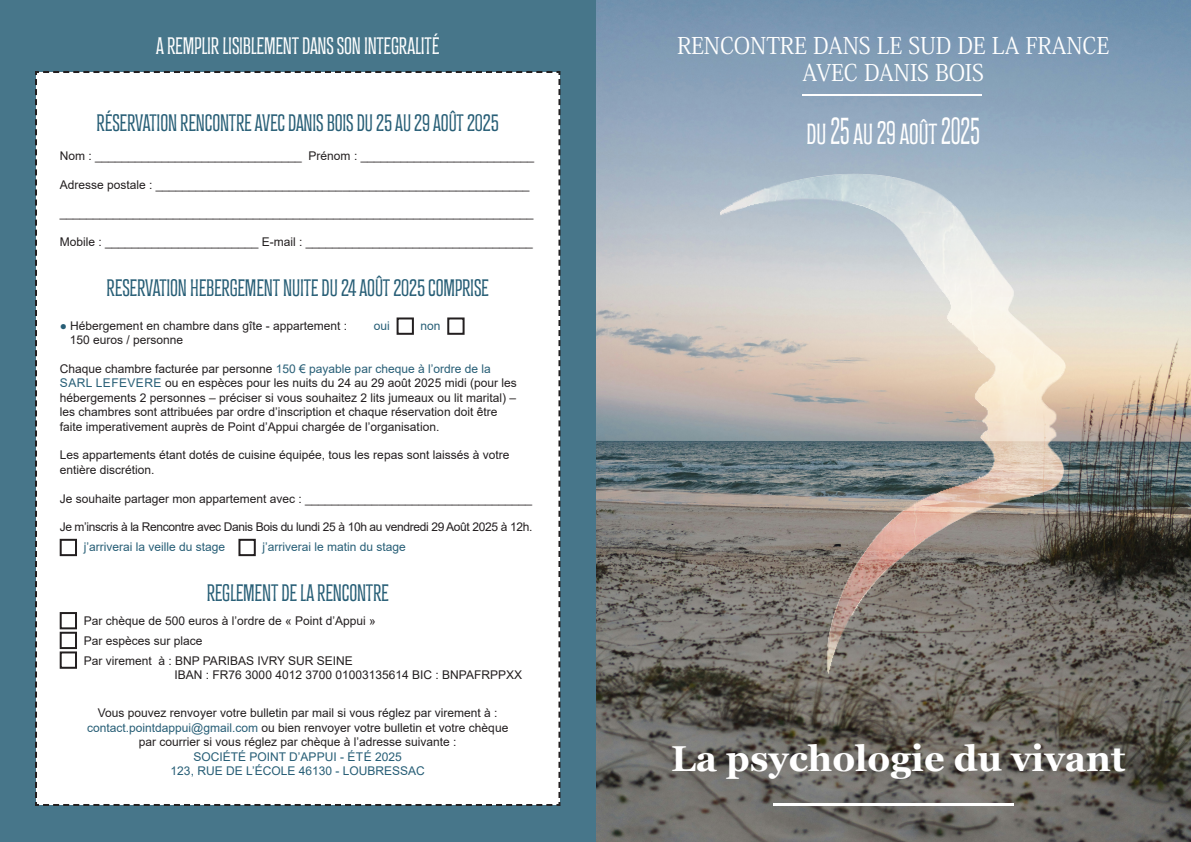
<style>
.page{position:relative;width:1191px;height:842px;background:#fff}
.page>*{position:absolute;margin:0;border:0;box-sizing:border-box;transform-origin:0 0}
.t1{font:700 36px "Georgia";color:#fff}
.t2{font:condensed 25.2px "Espiritu";color:#fff}
.t3{font:23px "Koz Min Pr 6 N";letter-spacing:-.01em;color:#fff}
.t4{font:condensed 20.6px "Espiritu";letter-spacing:-.01em;color:#275e76}
.t5{font:condensed 20.6px "Espiritu";letter-spacing:-.01em;color:#fff}
.t6{font:12px/14.4px "Arial";color:#231f20}
.t7{font:12px "Arial";letter-spacing:-.03em;color:#231f20}
.t8{font:12px "Arial";color:#275e76}
.s1{color:#275e76}
.s2{font-size:32.7px}
.s3{font-size:28.2px}
</style>
<div class="page">
<img style="left:595px;top:0;width:596px;height:842px">
<hr style="left:802px;top:94px;width:179px;height:2px;background:#fff">
<hr style="left:772px;top:804px;width:241px;height:2px;background:#fff">
<img style="left:721px;top:151px;width:344px;height:539px">
<div style="left:0;top:0;width:595px;height:842px;background:#47768a"></div>
<div style="left:35px;top:71px;width:526px;height:735px;background:#fff"></div>
<p class="t5" style="left:156px;top:32px;width:284px">A REMPLIR LISIBLEMENT DANS SON INTEGRALITÉ</p>
<p class="t4" style="left:97px;top:110px;width:404px">RÉSERVATION RENCONTRE AVEC DANIS BOIS DU 25 AU 29 AOÛT 2025</p>
<p class="t6" style="left:60px;top:148px;width:476px">Nom : _______________________________ Prénom : __________________________</p>
<p class="t6" style="left:60px;top:177px;width:471px">Adresse postale : ________________________________________________________</p>
<p class="t6" style="left:60px;top:206px;width:475px">_______________________________________________________________________</p>
<p class="t6" style="left:60px;top:235px;width:474px">Mobile : _______________________ E-mail : __________________________________</p>
<p class="t4" style="left:107px;top:274px;width:384px">RESERVATION HEBERGEMENT NUITE DU 24 AOÛT 2025 COMPRISE</p>
<p class="t6" style="left:60px;top:318px;width:289px"><span class="s1">●</span> Hébergement en chambre dans gîte - appartement :</p>
<p class="t8" style="left:374px;top:317px;width:18px">oui</p>
<p class="t8" style="left:420px;top:317px;width:22px">non</p>
<p class="t6" style="left:70px;top:333px;width:115px">150 euros / personne</p>
<p class="t6" style="left:60px;top:361px;width:432px">Chaque chambre facturée par personne <span class="s1">150 € payable par cheque à l’ordre de la</span></p>
<p class="t6" style="left:60px;top:376px;width:458px"><span class="s1">SARL LEFEVERE</span> ou en espèces pour les nuits du 24 au 29 août 2025 midi (pour les hébergements 2 personnes – préciser si vous souhaitez 2 lits jumeaux ou lit marital) – les chambres sont attribuées par ordre d’inscription et chaque réservation doit être faite imperativement auprès de Point d’Appui chargée de l’organisation.</p>
<p class="t6" style="left:60px;top:448px;width:451px">Les appartements étant dotés de cuisine équipée, tous les repas sont laissés à votre entière discrétion.</p>
<p class="t6" style="left:60px;top:491px;width:474px">Je souhaite partager mon appartement avec : __________________________________</p>
<p class="t7" style="left:60px;top:519px;width:474px">Je m’inscris à la Rencontre avec Danis Bois du lundi 25 à 10h au vendredi 29 Août 2025 à 12h.</p>
<p class="t8" style="left:84px;top:539px;width:143px">j’arriverai la veille du stage</p>
<p class="t8" style="left:262px;top:539px;width:145px">j’arriverai le matin du stage</p>
<p class="t4" style="left:207px;top:579px;width:184px">REGLEMENT DE LA RENCONTRE</p>
<p class="t6" style="left:84px;top:614px;width:294px">Par chèque de 500 euros à l’ordre de « Point d’Appui »</p>
<p class="t6" style="left:84px;top:633px;width:120px">Par espèces sur place</p>
<p class="t6" style="left:84px;top:653px;width:271px">Par virement à : BNP PARIBAS IVRY SUR SEINE</p>
<p class="t6" style="left:175px;top:668px;width:349px">IBAN : FR76 3000 4012 3700 01003135614 BIC : BNPAFRPPXX</p>
<p class="t6" style="left:87px;top:706px;width:423px;text-align:center">Vous pouvez renvoyer votre bulletin par mail si vous réglez par virement à : <span class="s1">contact.pointdappui@gmail.com</span> ou bien renvoyer votre bulletin et votre chèque par courrier si vous réglez par chèque à l’adresse suivante :<br><span class="s1">SOCIÉTÉ POINT D’APPUI - ÉTÉ 2025<br>123, RUE DE L’ÉCOLE 46130 - LOUBRESSAC</span></p>
<p class="t3" style="left:677px;top:32px;width:434px">RENCONTRE DANS LE SUD DE LA FRANCE</p>
<p class="t3" style="left:802px;top:60px;width:183px">AVEC DANIS BOIS</p>
<p class="t2" style="left:806px;top:118px;width:175px">DU <span class="s2">25</span> AU <span class="s3">29</span> AOÛT <span class="s2">2025</span></p>
<p class="t1" style="left:671px;top:732px;width:456px">La psychologie du vivant</p>
</div>
